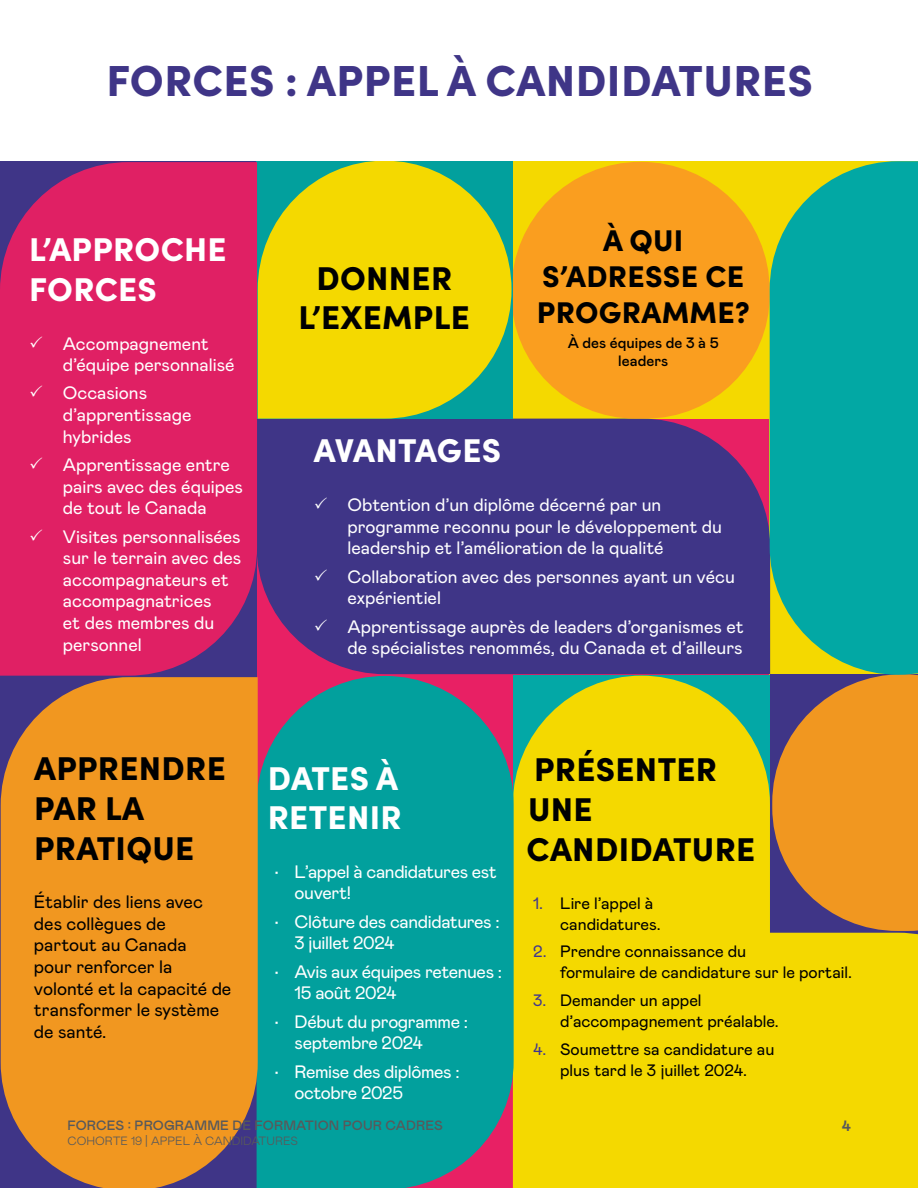
<style>
.page{position:relative;width:918px;height:1188px;background:#fff}
.page>*{position:absolute;margin:0;border:0;box-sizing:border-box;transform-origin:0 0}
.t1{font:900 43.5px "Sofia Pro";letter-spacing:.01em;color:#3f3587}
.Summary_Page_Title{font:900 33px/39.6px "Sofia Pro";letter-spacing:.01em;color:#000}
.Summary_Page_Title-2{font:900 33px/39.6px "Sofia Pro";letter-spacing:.01em;color:#fff}
.Summary_Page_Title-3{font:900 30px/36px "Sofia Pro";letter-spacing:.01em;color:#000;text-align:center}
.t2{font:18px/21.6px "Mabry Pro";color:#fff}
.t3{font:18px/21.6px "Mabry Pro";letter-spacing:-.02em;color:#fff}
.Summary_Page_Content{font:18px/21.6px "Mabry Pro";color:#000}
.t4{font:16.5px/21px "Mabry Pro";color:#000}
.Summary_Page_Content-2{font:500 15px/18px "Mabry Pro";color:#000;text-align:center}
.t5{font:700 15px "Mabry Pro";color:#58595b}
.t6{font:500 13.5px "Mabry Pro";letter-spacing:.01em;color:#58595b}
.t7{font:300 12px "Mabry Pro";color:#58595b}
.s1{color:#40368f}
</style>
<div class="page">
<div style="left:257px;top:419px;width:513px;height:255px;background:#3f3587"></div>
<svg style="left:513px;top:162px;width:257px;height:257px;background:#f8a918"></svg>
<div style="left:514px;top:676px;width:404px;height:512px;background:#f4d900"></div>
<svg style="left:772px;top:675px;width:146px;height:256px;background:#d08432"></svg>
<svg style="left:257px;top:676px;width:257px;height:512px;background:#199d92"></svg>
<div style="left:0;top:162px;width:257px;height:514px;background:#e02064"></div>
<svg style="left:258px;top:161px;width:254px;height:258px;background:#cccf19"></svg>
<svg style="left:770px;top:161px;width:148px;height:514px;background:#18ac95"></svg>
<svg style="left:1px;top:677px;width:257px;height:511px;background:#e38f28"></svg>
<h1 class="t1" style="left:106px;top:46px;width:708px">FORCES : APPEL À CANDIDATURES</h1>
<h3 class="Summary_Page_Title-2" style="left:29px;top:227px;width:199px">L’APPROCHE<br>FORCES</h3>
<p class="t2" style="left:63px;top:332px;width:173px;text-indent:-34px">✓ Accompagnement d’équipe personnalisé</p>
<p class="t2" style="left:63px;top:381px;width:130px;text-indent:-34px">✓ Occasions d’apprentissage hybrides</p>
<p class="t2" style="left:63px;top:453px;width:182px;text-indent:-34px">✓ Apprentissage entre pairs avec des équipes de tout le Canada</p>
<p class="t2" style="left:63px;top:525px;width:180px;text-indent:-34px">✓ Visites personnalisées sur le terrain avec des accompagnateurs et accompagnatrices<br>et des membres du personnel</p>
<h3 class="Summary_Page_Title" style="left:299px;top:255px;width:173px;text-align:center">DONNER<br>L’EXEMPLE</h3>
<h3 class="Summary_Page_Title-3" style="left:537px;top:220px;width:215px">À QUI<br>S’ADRESSE CE<br>PROGRAMME?</h3>
<p class="Summary_Page_Content-2" style="left:568px;top:333px;width:153px">À des équipes de 3 à 5 leaders</p>
<h3 class="Summary_Page_Title-2" style="left:314px;top:428px;width:189px">AVANTAGES</h3>
<p class="t2" style="left:347px;top:493px;width:376px;text-indent:-34px">✓ Obtention d’un diplôme décerné par un programme reconnu pour le développement du leadership et l’amélioration de la qualité</p>
<p class="t2" style="left:347px;top:565px;width:389px;text-indent:-34px">✓ Collaboration avec des personnes ayant un vécu expérientiel</p>
<p class="t2" style="left:314px;top:615px;width:432px;text-align:right">✓ Apprentissage auprès de leaders d’organismes et de spécialistes renommés, du Canada et d’ailleurs</p>
<h3 class="Summary_Page_Title" style="left:34px;top:746px;width:193px">APPRENDRE<br>PAR LA<br>PRATIQUE</h3>
<p class="Summary_Page_Content" style="left:34px;top:890px;width:199px">Établir des liens avec des collègues de partout au Canada<br>pour renforcer la volonté et la capacité de transformer le système de santé.</p>
<h3 class="Summary_Page_Title-2" style="left:268px;top:755px;width:135px">DATES À<br>RETENIR</h3>
<p class="t3" style="left:295px;top:860px;width:204px;text-indent:-20px">• L’appel à candidatures est ouvert!</p>
<p class="t3" style="left:295px;top:910px;width:207px;text-indent:-20px">• Clôture des candidatures :<br>3 juillet 2024</p>
<p class="t3" style="left:295px;top:960px;width:209px;text-indent:-20px">• Avis aux équipes retenues :<br>15 août 2024</p>
<p class="t3" style="left:295px;top:1010px;width:175px;text-indent:-20px">• Début du programme : septembre 2024</p>
<p class="t3" style="left:295px;top:1060px;width:167px;text-indent:-20px">• Remise des diplômes : octobre 2025</p>
<h2 class="Summary_Page_Title" style="left:527px;top:747px;width:230px">PRÉSENTER<br>UNE<br>CANDIDATURE</h2>
<p class="t4" style="left:560px;top:892px;width:102px;text-indent:-27px"><span class="s1">1.</span> Lire l’appel à candidatures.</p>
<p class="t4" style="left:560px;top:940px;width:293px;text-indent:-27px"><span class="s1">2.</span> Prendre connaissance du<br>formulaire de candidature sur le portail.</p>
<p class="t4" style="left:560px;top:989px;width:220px;text-indent:-27px"><span class="s1">3.</span> Demander un appel d’accompagnement préalable.</p>
<p class="t4" style="left:533px;top:1038px;width:243px;text-align:center"><span class="s1">4.</span> Soumettre sa candidature au plus tard le 3 juillet 2024.</p>
<p class="t6" style="left:68px;top:1116px;width:377px">FORCES : PROGRAMME DE FORMATION POUR CADRES</p>
<p class="t5" style="left:842px;top:1115px;width:11px">4</p>
<p class="t7" style="left:68px;top:1132px;width:232px">COHORTE 19 | APPEL À CANDIDATURES</p>
</div>
